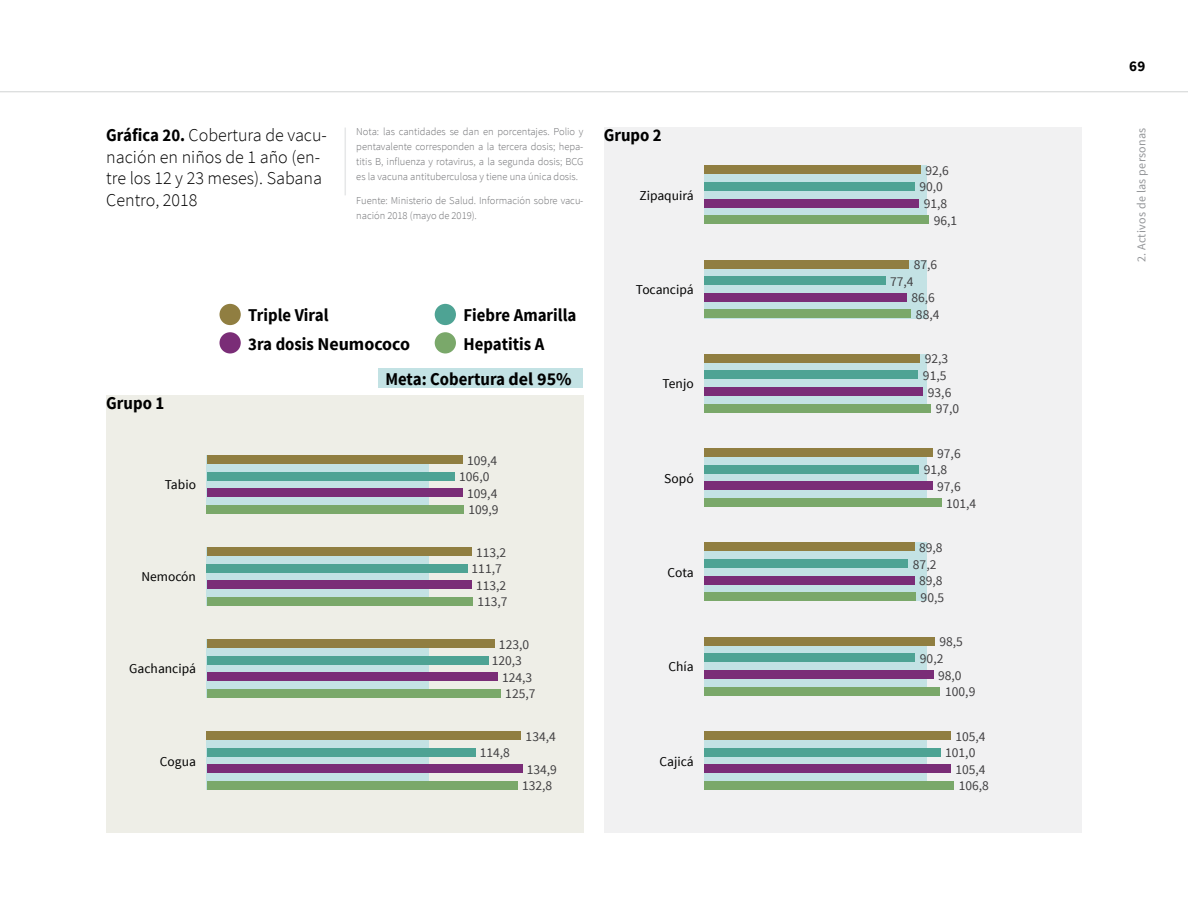
<style>
.page{position:relative;width:1188px;height:918px;background:#fff}
.page>*{position:absolute;margin:0;border:0;box-sizing:border-box;transform-origin:0 0}
.t1{font:300 18px/21.6px "Source Sans Pro";color:#000}
.t2{font:700 18px/28.3px "Source Sans Pro";color:#000;scale:.93 1}
.t3{font:700 15px "Source Sans Pro";color:#000}
.t4{font:13.5px/16.6px "Source Sans Pro";color:#414042}
.t5{font:13.5px "Source Sans Pro";color:#000}
.t6{font:12px "Source Sans Pro";letter-spacing:.025em;color:#939598}
.t7{font:300 10.5px/15px "Source Sans Pro";color:#6d6e71;text-align:justify}
.s1{font-weight:700}
</style>
<div class="page">
<hr style="left:0;top:91px;width:1188px;height:1px;background:#d1d3d4">
<hr style="left:345px;top:128px;width:1px;height:67px;background:#e6e7e8">
<div style="left:604px;top:128px;width:478px;height:705px;background:#f1f1f2"></div>
<div style="left:106px;top:396px;width:478px;height:437px;background:#eeeee7"></div>
<div style="left:207px;top:731px;width:222px;height:59px;background:#c3e2e4"></div>
<div style="left:704px;top:731px;width:223px;height:59px;background:#c3e2e4"></div>
<div style="left:704px;top:637px;width:223px;height:58px;background:#c3e2e4"></div>
<div style="left:704px;top:543px;width:223px;height:58px;background:#c3e2e4"></div>
<div style="left:704px;top:448px;width:223px;height:59px;background:#c3e2e4"></div>
<div style="left:704px;top:354px;width:223px;height:58px;background:#c3e2e4"></div>
<div style="left:704px;top:260px;width:223px;height:58px;background:#c3e2e4"></div>
<div style="left:704px;top:166px;width:223px;height:58px;background:#c3e2e4"></div>
<div style="left:207px;top:639px;width:222px;height:59px;background:#c3e2e4"></div>
<div style="left:207px;top:547px;width:222px;height:59px;background:#c3e2e4"></div>
<div style="left:207px;top:455px;width:222px;height:59px;background:#c3e2e4"></div>
<div style="left:379px;top:368px;width:204px;height:20px;background:#c3e2e4"></div>
<div style="left:435px;top:304px;width:21px;height:21px;background:#4ea394;border-radius:50%"></div>
<div style="left:435px;top:332px;width:21px;height:21px;background:#7aa86a;border-radius:50%"></div>
<div style="left:219px;top:304px;width:22px;height:21px;background:#907e41;border-radius:50%"></div>
<div style="left:219px;top:332px;width:22px;height:21px;background:#7a2d77;border-radius:50%"></div>
<div style="left:207px;top:455px;width:256px;height:9px;background:#907e41"></div>
<div style="left:207px;top:472px;width:248px;height:8px;background:#4ea394"></div>
<div style="left:207px;top:488px;width:256px;height:9px;background:#7a2d77"></div>
<div style="left:207px;top:505px;width:257px;height:9px;background:#7aa86a"></div>
<div style="left:207px;top:731px;width:314px;height:9px;background:#907e41"></div>
<div style="left:207px;top:748px;width:268px;height:8px;background:#4ea394"></div>
<div style="left:207px;top:765px;width:315px;height:8px;background:#7a2d77"></div>
<div style="left:207px;top:781px;width:310px;height:9px;background:#7aa86a"></div>
<div style="left:704px;top:731px;width:247px;height:9px;background:#907e41"></div>
<div style="left:704px;top:748px;width:237px;height:8px;background:#4ea394"></div>
<div style="left:704px;top:765px;width:247px;height:8px;background:#7a2d77"></div>
<div style="left:704px;top:781px;width:250px;height:9px;background:#7aa86a"></div>
<div style="left:704px;top:166px;width:217px;height:8px;background:#907e41"></div>
<div style="left:704px;top:182px;width:211px;height:9px;background:#4ea394"></div>
<div style="left:704px;top:199px;width:215px;height:8px;background:#7a2d77"></div>
<div style="left:704px;top:215px;width:225px;height:9px;background:#7aa86a"></div>
<div style="left:704px;top:260px;width:205px;height:8px;background:#907e41"></div>
<div style="left:704px;top:276px;width:182px;height:9px;background:#4ea394"></div>
<div style="left:704px;top:293px;width:203px;height:9px;background:#7a2d77"></div>
<div style="left:704px;top:310px;width:207px;height:8px;background:#7aa86a"></div>
<div style="left:704px;top:354px;width:216px;height:9px;background:#907e41"></div>
<div style="left:704px;top:371px;width:214px;height:8px;background:#4ea394"></div>
<div style="left:704px;top:387px;width:219px;height:9px;background:#7a2d77"></div>
<div style="left:704px;top:404px;width:227px;height:8px;background:#7aa86a"></div>
<div style="left:704px;top:448px;width:229px;height:9px;background:#907e41"></div>
<div style="left:704px;top:465px;width:215px;height:9px;background:#4ea394"></div>
<div style="left:704px;top:482px;width:229px;height:8px;background:#7a2d77"></div>
<div style="left:704px;top:498px;width:238px;height:9px;background:#7aa86a"></div>
<div style="left:704px;top:543px;width:211px;height:8px;background:#907e41"></div>
<div style="left:704px;top:559px;width:204px;height:9px;background:#4ea394"></div>
<div style="left:704px;top:576px;width:211px;height:8px;background:#7a2d77"></div>
<div style="left:704px;top:593px;width:212px;height:8px;background:#7aa86a"></div>
<div style="left:704px;top:637px;width:231px;height:9px;background:#907e41"></div>
<div style="left:704px;top:654px;width:211px;height:8px;background:#4ea394"></div>
<div style="left:704px;top:670px;width:230px;height:9px;background:#7a2d77"></div>
<div style="left:704px;top:687px;width:236px;height:8px;background:#7aa86a"></div>
<div style="left:207px;top:639px;width:287px;height:9px;background:#907e41"></div>
<div style="left:207px;top:656px;width:281px;height:8px;background:#4ea394"></div>
<div style="left:207px;top:672px;width:291px;height:9px;background:#7a2d77"></div>
<div style="left:207px;top:689px;width:294px;height:9px;background:#7aa86a"></div>
<div style="left:207px;top:547px;width:265px;height:9px;background:#907e41"></div>
<div style="left:207px;top:564px;width:261px;height:8px;background:#4ea394"></div>
<div style="left:207px;top:580px;width:265px;height:9px;background:#7a2d77"></div>
<div style="left:207px;top:597px;width:266px;height:9px;background:#7aa86a"></div>
<h1 class="t1" style="left:106px;top:124px;width:222px"><span class="s1">Gráfica 20.</span> Cobertura de vacu&shy;nación en niños de 1 año (en&shy;tre los 12 y 23 meses). Sabana<br>Centro, 2018</h1>
<p class="t7" style="left:356px;top:125px;width:229px">Nota: las cantidades se dan en porcentajes. Polio y pentavalente corresponden a la tercera dosis; hepa&shy;titis B, influenza y rotavirus, a la segunda dosis; BCG es la vacuna antituberculosa y tiene una única dosis.</p>
<p class="t7" style="left:356px;top:193px;width:229px">Fuente: Ministerio de Salud. Información sobre vacu&shy;nación 2018 (mayo de 2019).</p>
<h1 class="t2" style="left:604px;top:122px;width:64px">Grupo 2</h1>
<p class="t5" style="left:639px;top:187px;width:56px">Zipaquirá</p>
<h1 class="t2" style="left:106px;top:390px;width:64px">Grupo 1</h1>
<p class="t5" style="left:165px;top:477px;width:33px">Tabio</p>
<p class="t5" style="left:141px;top:569px;width:56px">Nemocón</p>
<p class="t5" style="left:129px;top:661px;width:68px">Gachancipá</p>
<p class="t5" style="left:160px;top:753px;width:38px">Cogua</p>
<h1 class="t2" style="left:248px;top:302px;width:176px">Triple Viral<br>3ra dosis Neumococo</h1>
<h1 class="t2" style="left:463px;top:302px;width:123px">Fiebre Amarilla<br>Hepatitis A</h1>
<h1 class="t2" style="left:385px;top:366px;width:202px">Meta: Cobertura del 95%</h1>
<p class="t4" style="left:467px;top:452px;width:32px">109,4</p>
<p class="t4" style="left:459px;top:469px;width:32px">106,0</p>
<p class="t4" style="left:467px;top:485px;width:32px">109,4</p>
<p class="t4" style="left:468px;top:502px;width:32px">109,9</p>
<p class="t4" style="left:472px;top:544px;width:38px;text-align:center">113,2<br>111,7<br>113,2<br>113,7</p>
<p class="t4" style="left:499px;top:636px;width:32px">123,0</p>
<p class="t4" style="left:492px;top:653px;width:32px">120,3</p>
<p class="t4" style="left:502px;top:669px;width:32px">124,3</p>
<p class="t4" style="left:505px;top:686px;width:32px">125,7</p>
<p class="t4" style="left:480px;top:745px;width:32px">114,8</p>
<p class="t4" style="left:526px;top:728px;width:32px">134,4</p>
<p class="t4" style="left:522px;top:761px;width:36px;text-align:center">134,9<br>132,8</p>
<p class="t5" style="left:636px;top:281px;width:59px">Tocancipá</p>
<p class="t5" style="left:663px;top:376px;width:33px">Tenjo</p>
<p class="t5" style="left:664px;top:470px;width:31px">Sopó</p>
<p class="t5" style="left:667px;top:564px;width:28px">Cota</p>
<p class="t5" style="left:668px;top:658px;width:27px">Chía</p>
<p class="t5" style="left:659px;top:753px;width:36px">Cajicá</p>
<p class="t4" style="left:926px;top:162px;width:25px">92,6</p>
<p class="t4" style="left:919px;top:179px;width:25px">90,0</p>
<p class="t4" style="left:924px;top:196px;width:25px">91,8</p>
<p class="t4" style="left:934px;top:212px;width:25px">96,1</p>
<p class="t4" style="left:914px;top:257px;width:25px">87,6</p>
<p class="t4" style="left:890px;top:273px;width:25px">77,4</p>
<p class="t4" style="left:912px;top:290px;width:25px">86,6</p>
<p class="t4" style="left:916px;top:306px;width:25px">88,4</p>
<p class="t4" style="left:925px;top:351px;width:25px">92,3</p>
<p class="t4" style="left:923px;top:367px;width:25px">91,5</p>
<p class="t4" style="left:928px;top:384px;width:25px">93,6</p>
<p class="t4" style="left:936px;top:401px;width:25px">97,0</p>
<p class="t4" style="left:924px;top:445px;width:39px;text-indent:14px">97,6<br>91,8</p>
<p class="t4" style="left:946px;top:478px;width:32px;text-indent:-9px">97,6<br>101,4</p>
<p class="t4" style="left:913px;top:539px;width:33px;text-align:center">89,8<br>87,2<br>89,8<br>90,5</p>
<p class="t4" style="left:920px;top:634px;width:44px;text-indent:19px">98,5<br>90,2</p>
<p class="t4" style="left:945px;top:667px;width:32px;text-indent:-7px">98,0<br>100,9</p>
<p class="t4" style="left:955px;top:728px;width:32px">105,4</p>
<p class="t4" style="left:945px;top:745px;width:32px">101,0</p>
<p class="t4" style="left:955px;top:761px;width:32px">105,4</p>
<p class="t4" style="left:959px;top:778px;width:32px">106,8</p>
<h2 class="t3" style="left:1129px;top:57px;width:18px">69</h2>
<p class="t6" style="left:1134px;top:262px;width:136px;rotate:-90deg">2. Activos de las personas</p>
</div>
